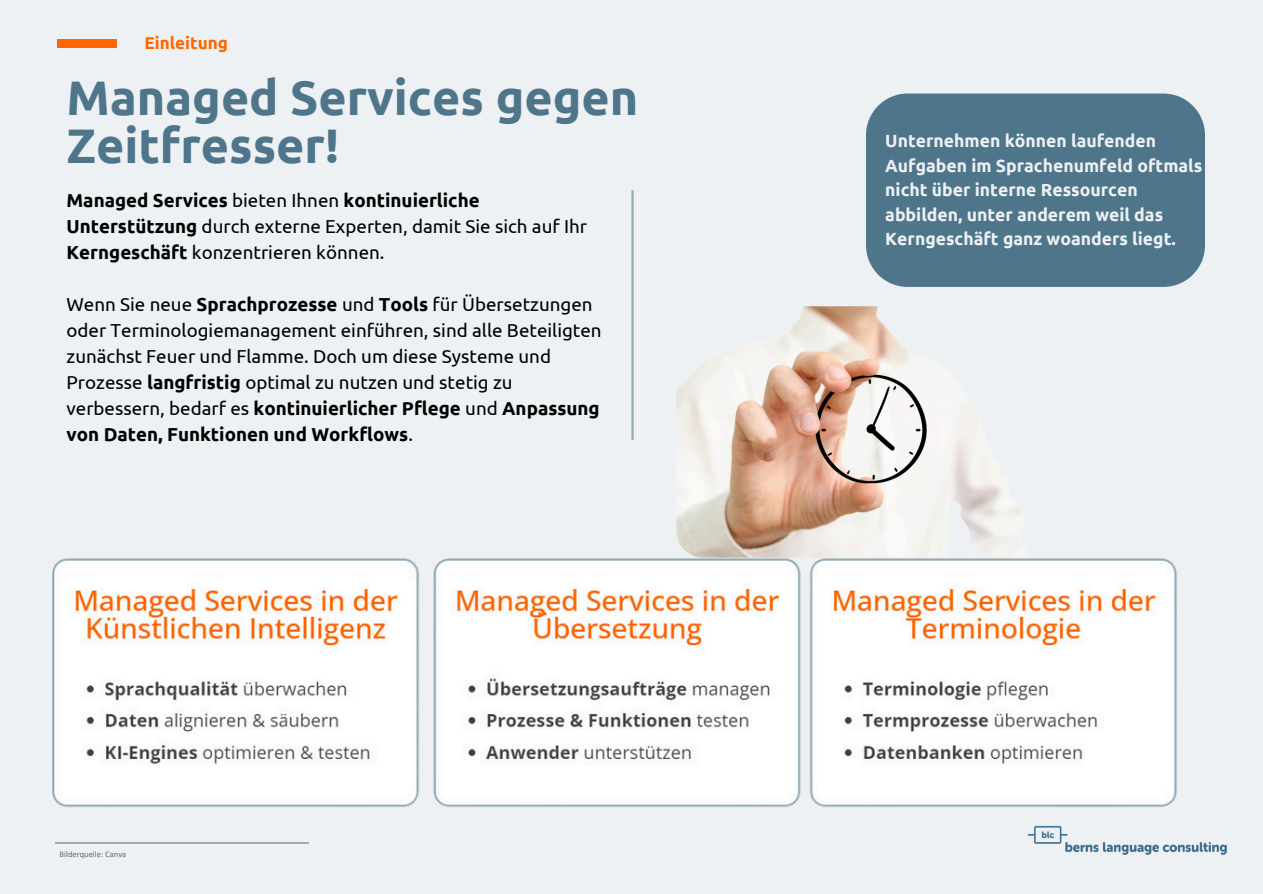
<style>
.page{position:relative;width:1263px;height:894px;background:#fff}
.page>*{position:absolute;margin:0;border:0;box-sizing:border-box;transform-origin:0 0}
.t1{font:700 48.45px/48.3px "Ubuntu";color:#4f758b}
.t2{font:18.75px/25.8px "Ubuntu";color:#000}
.t3{font:700 17.55px/24.6px "Ubuntu";color:#edf1f3}
.t4{font:700 17.1px "Ubuntu";color:#f60}
.t5{font:8.55px "Calibri";color:#676767}
.s1{font-weight:700}
</style>
<div class="page">
<div style="left:0;top:0;width:1263px;height:893px;background:#edf1f3"></div>
<img style="left:57px;top:40px;width:60px;height:8px">
<div style="left:866px;top:93px;width:339px;height:194px;background:#4f758b;border-radius:42px"></div>
<img style="left:676px;top:306px;width:379px;height:251px;border-radius:27px">
<hr style="left:631px;top:190px;width:3px;height:250px;background:#95acb9">
<img style="left:52px;top:518px;width:1175px;height:337px">
<h3 class="t4" style="left:145px;top:33px;width:85px">Einleitung</h3>
<p class="t1" style="left:67px;top:73px;width:573px">Managed Services gegen<br>Zeitfresser!</p>
<p class="t2" style="left:67px;top:187px;width:522px"><span class="s1">Managed Services</span> bieten Ihnen <span class="s1">kontinuierliche<br>Unterstützung</span> durch externe Experten, damit Sie sich auf Ihr<br><span class="s1">Kerngeschäft</span> konzentrieren können.</p>
<p class="t2" style="left:67px;top:291px;width:537px">Wenn Sie neue <span class="s1">Sprachprozesse</span> und <span class="s1">Tools</span> für Übersetzungen oder Terminologiemanagement einführen, sind alle Beteiligten zunächst Feuer und Flamme. Doch um diese Systeme und Prozesse <span class="s1">langfristig</span> optimal zu nutzen und stetig zu verbessern, bedarf es <span class="s1">kontinuierlicher Pflege</span> und <span class="s1">Anpassung von Daten, Funktionen und Workflows</span>.</p>
<h3 class="t5" style="left:60px;top:850px;width:68px">Bilderquelle: Canva</h3>
<p class="t3" style="left:885px;top:128px;width:319px">Unternehmen können laufenden Aufgaben im Sprachenumfeld oftmals nicht über interne Ressourcen abbilden, unter anderem weil das Kerngeschäft ganz woanders liegt.</p>
</div>
